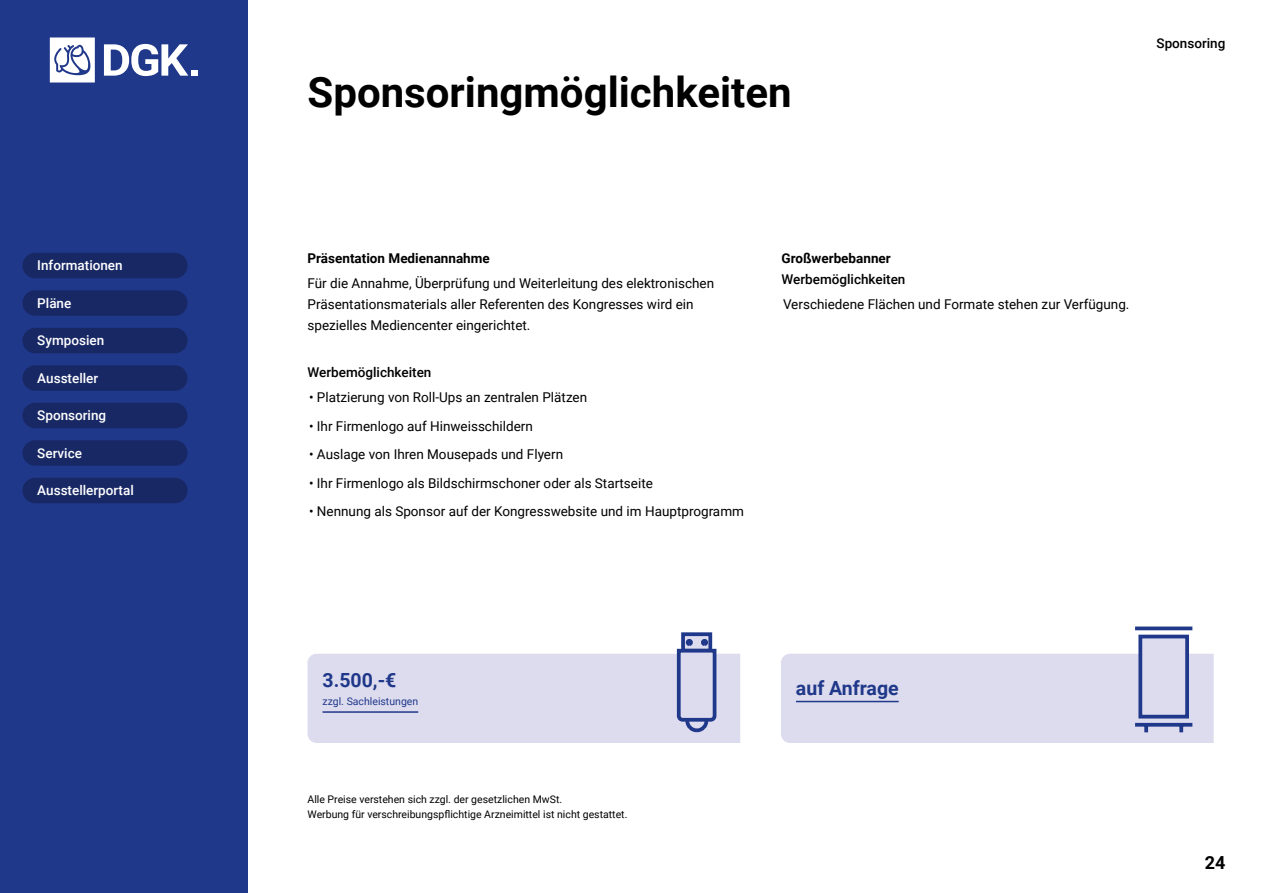
<style>
.page{position:relative;width:1263px;height:893px;background:#fff}
.page>*{position:absolute;margin:0;border:0;box-sizing:border-box;transform-origin:0 0}
.t1{font:700 42px "Roboto";color:#000}
.t2{font:700 19.5px "Roboto";color:#20388a}
.t3{font:700 18px "Roboto";color:#000}
.t4{font:13.5px/21px "Roboto";color:#000}
.t5{font:500 13.5px "Roboto";color:#fff}
.t6{font:500 13.5px "Roboto";color:#000}
.t7{font:700 13.5px "Roboto";color:#000}
.t8{font:10.5px/15px "Roboto";color:#000}
.t9{font:10.5px "Roboto";color:#20388a}
</style>
<div class="page">
<div style="left:0;top:0;width:248px;height:893px;background:#20388a"></div>
<svg style="left:50px;top:38px;width:45px;height:44px;background:#d5dae9"></svg>
<div style="left:191px;top:70px;width:7px;height:6px;background:#fff"></div>
<svg style="left:104px;top:44px;width:84px;height:32px"></svg>
<div style="left:22px;top:253px;width:166px;height:25px;background:#182865;border-radius:13px"></div>
<div style="left:22px;top:328px;width:166px;height:25px;background:#182865;border-radius:13px"></div>
<div style="left:22px;top:290px;width:166px;height:26px;background:#182865;border-radius:13px"></div>
<div style="left:22px;top:365px;width:166px;height:26px;background:#182865;border-radius:13px"></div>
<div style="left:22px;top:403px;width:166px;height:25px;background:#182865;border-radius:13px"></div>
<div style="left:22px;top:440px;width:166px;height:26px;background:#182865;border-radius:13px"></div>
<div style="left:22px;top:478px;width:166px;height:25px;background:#182865;border-radius:13px"></div>
<svg style="left:308px;top:632px;width:432px;height:111px"></svg>
<svg style="left:686px;top:639px;width:7px;height:7px"></svg>
<svg style="left:701px;top:639px;width:7px;height:7px"></svg>
<div style="left:1138px;top:635px;width:51px;height:83px;background:#dddcef;border:4px solid #20388a"></div>
<div style="left:781px;top:654px;width:433px;height:89px;background:#dddcef"></div>
<svg style="left:1135px;top:723px;width:57px;height:4px"></svg>
<svg style="left:1135px;top:626px;width:57px;height:4px"></svg>
<p class="t5" style="left:37px;top:256px;width:87px">Informationen</p>
<p class="t5" style="left:37px;top:293px;width:36px">Pläne</p>
<p class="t5" style="left:37px;top:331px;width:68px">Symposien</p>
<p class="t5" style="left:37px;top:368px;width:62px">Aussteller</p>
<p class="t5" style="left:37px;top:406px;width:70px">Sponsoring</p>
<p class="t5" style="left:37px;top:443px;width:46px">Service</p>
<p class="t5" style="left:37px;top:481px;width:98px">Ausstellerportal</p>
<h1 class="t1" style="left:308px;top:62px;width:486px">Sponsoringmöglichkeiten</h1>
<p class="t6" style="left:1156px;top:33px;width:70px">Sponsoring</p>
<p class="t7" style="left:308px;top:249px;width:184px">Präsentation Medienannahme</p>
<p class="t4" style="left:308px;top:273px;width:408px">Für die Annahme, Überprüfung und Weiterleitung des elektronischen<br>Präsentationsmaterials aller Referenten des Kongresses wird ein spezielles Mediencenter eingerichtet.</p>
<p class="t6" style="left:308px;top:363px;width:125px">Werbemöglichkeiten</p>
<p class="t4" style="left:309px;top:387px;width:280px">• Platzierung von Roll-Ups an zentralen Plätzen</p>
<p class="t4" style="left:309px;top:415px;width:225px">• Ihr Firmenlogo auf Hinweisschildern</p>
<p class="t4" style="left:309px;top:444px;width:256px">• Auslage von Ihren Mousepads und Flyern</p>
<p class="t4" style="left:309px;top:472px;width:345px">• Ihr Firmenlogo als Bildschirmschoner oder als Startseite</p>
<p class="t4" style="left:309px;top:501px;width:436px">• Nennung als Sponsor auf der Kongresswebsite und im Hauptprogramm</p>
<p class="t7" style="left:781px;top:249px;width:111px">Großwerbebanner</p>
<p class="t6" style="left:781px;top:270px;width:125px">Werbemöglichkeiten</p>
<p class="t4" style="left:783px;top:294px;width:348px">Verschiedene Flächen und Formate stehen zur Verfügung.</p>
<h2 class="t2" style="left:322px;top:667px;width:75px">3.500,-€</h2>
<p class="t9" style="left:322px;top:694px;width:97px">zzgl. Sachleistungen</p>
<p class="t8" style="left:308px;top:791px;width:321px">Alle Preise verstehen sich zzgl. der gesetzlichen MwSt.<br>Werbung für verschreibungspflichtige Arzneimittel ist nicht gestattet.</p>
<h2 class="t2" style="left:796px;top:674px;width:104px">auf Anfrage</h2>
<h3 class="t3" style="left:1205px;top:850px;width:22px">24</h3>
</div>
